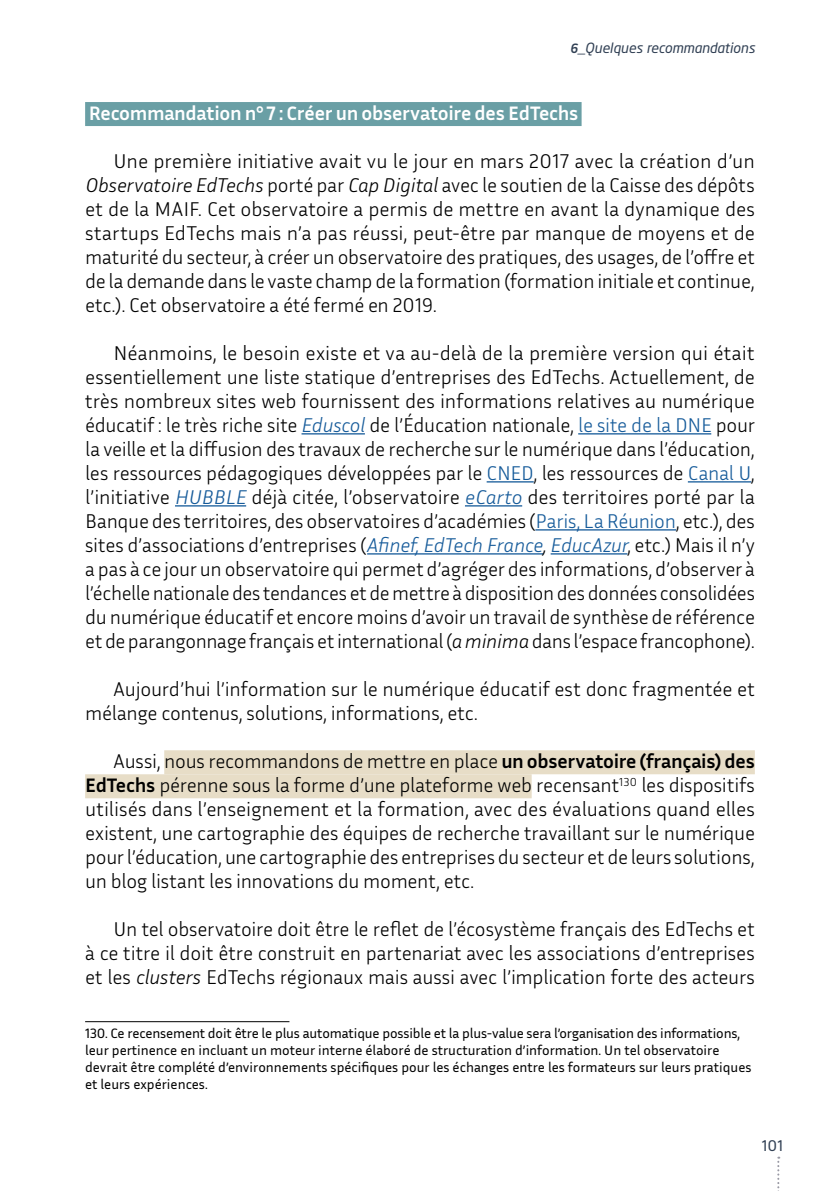
<style>
.page{position:relative;width:840px;height:1191px;background:#fff}
.page>*{position:absolute;margin:0;border:0;box-sizing:border-box;transform-origin:0 0}
.t1{font:300 20px/24px "Inria Sans";letter-spacing:-.01em;color:#000;text-align:justify}
.t2{font:700 20px "Inria Sans";letter-spacing:-.015em;color:#fff}
.t3{font:16px "Inria Sans";color:#314054}
.t4{font:14px/16.8px "Inria Sans";color:#000}
.t5{font:italic 14px "Neo Sans Std";color:#314054}
.s1{font-family:"Inria Sans";font-weight:700}
.s2{font-style:italic}
.s3{font-style:italic;color:#165b9a}
.s4{color:#165b9a}
.s5{font-weight:700}
</style>
<div class="page">
<svg style="left:777px;top:1157px;width:1px;height:34px"></svg>
<div style="left:85px;top:102px;width:496px;height:24px;background:#6a9fa5"></div>
<hr style="left:301px;top:433px;width:64px;height:1px;background:#165b9a">
<hr style="left:578px;top:433px;width:132px;height:1px;background:#165b9a">
<hr style="left:486px;top:481px;width:47px;height:1px;background:#165b9a">
<hr style="left:687px;top:481px;width:63px;height:1px;background:#165b9a">
<hr style="left:175px;top:505px;width:71px;height:1px;background:#165b9a">
<hr style="left:464px;top:505px;width:58px;height:1px;background:#165b9a">
<hr style="left:535px;top:529px;width:140px;height:1px;background:#165b9a">
<hr style="left:367px;top:553px;width:176px;height:1px;background:#165b9a">
<hr style="left:550px;top:553px;width:77px;height:1px;background:#165b9a">
<div style="left:164px;top:750px;width:590px;height:24px;background:#e7ddc7"></div>
<div style="left:85px;top:774px;width:446px;height:24px;background:#e7ddc7"></div>
<hr style="left:85px;top:1021px;width:204px;height:1px;background:#000">
<p class="t5" style="left:569px;top:39px;width:186px"><span class="s1">6</span>_Quelques recommandations</p>
<p class="t2" style="left:89px;top:100px;width:491px">Recommandation n° 7 : Créer un observatoire des EdTechs</p>
<p class="t1" style="left:85px;top:148px;width:671px;text-indent:28px">Une première initiative avait vu le jour en mars 2017 avec la création d’un <span class="s2">Observatoire EdTechs</span> porté par <span class="s2">Cap Digital</span> avec le soutien de la Caisse des dépôts et de la MAIF. Cet observatoire a permis de mettre en avant la dynamique des startups EdTechs mais n’a pas réussi, peut-être par manque de moyens et de maturité du secteur, à créer un observatoire des pratiques, des usages, de l’offre et de la demande dans le vaste champ de la formation (formation initiale et continue, etc.). Cet observatoire a été fermé en 2019.</p>
<p class="t1" style="left:85px;top:340px;width:671px;text-indent:28px">Néanmoins, le besoin existe et va au-delà de la première version qui était essentiellement une liste statique d’entreprises des EdTechs. Actuellement, de très nombreux sites web fournissent des informations relatives au numérique éducatif : le très riche site <span class="s3">Eduscol</span> de l’Éducation nationale, <span class="s4">le site de la DNE</span> pour la veille et la diffusion des travaux de recherche sur le numérique dans l’éducation, les ressources pédagogiques développées par le <span class="s4">CNED</span>, les ressources de <span class="s4">Canal U</span>, l’initiative <span class="s3">HUBBLE</span> déjà citée, l’observatoire <span class="s3">eCarto</span> des territoires porté par la Banque des territoires, des observatoires d’académies (<span class="s4">Paris, La Réunion</span>, etc.), des sites d’associations d’entreprises (<span class="s3">Afinef, EdTech France</span><span class="s2">,</span> <span class="s3">EducAzur</span>, etc.) Mais il n’y a pas à ce jour un observatoire qui permet d’agréger des informations, d’observer à l’échelle nationale des tendances et de mettre à disposition des données consolidées du numérique éducatif et encore moins d’avoir un travail de synthèse de référence et de parangonnage français et international (<span class="s2">a minima</span> dans l’espace francophone).</p>
<p class="t1" style="left:85px;top:676px;width:671px;text-indent:28px">Aujourd’hui l’information sur le numérique éducatif est donc fragmentée et mélange contenus, solutions, informations, etc.</p>
<p class="t1" style="left:85px;top:748px;width:671px;text-indent:28px">Aussi, nous recommandons de mettre en place <span class="s5">un observatoire (français) des EdTechs</span> pérenne sous la forme d’une plateforme web recensant<sup>130</sup> les dispositifs utilisés dans l’enseignement et la formation, avec des évaluations quand elles existent, une cartographie des équipes de recherche travaillant sur le numérique pour l’éducation, une cartographie des entreprises du secteur et de leurs solutions, un blog listant les innovations du moment, etc.</p>
<p class="t1" style="left:85px;top:916px;width:670px;text-indent:28px">Un tel observatoire doit être le reflet de l’écosystème français des EdTechs et à ce titre il doit être construit en partenariat avec les associations d’entreprises et les <span class="s2">clusters</span> EdTechs régionaux mais aussi avec l’implication forte des acteurs</p>
<p class="t4" style="left:85px;top:1025px;width:667px">130. Ce recensement doit être le plus automatique possible et la plus-value sera l’organisation des informations, leur pertinence en incluant un moteur interne élaboré de structuration d’information. Un tel observatoire devrait être complété d’environnements spécifiques pour les échanges entre les formateurs sur leurs pratiques et leurs expériences.</p>
<p class="t3" style="left:761px;top:1135px;width:23px">101</p>
</div>
